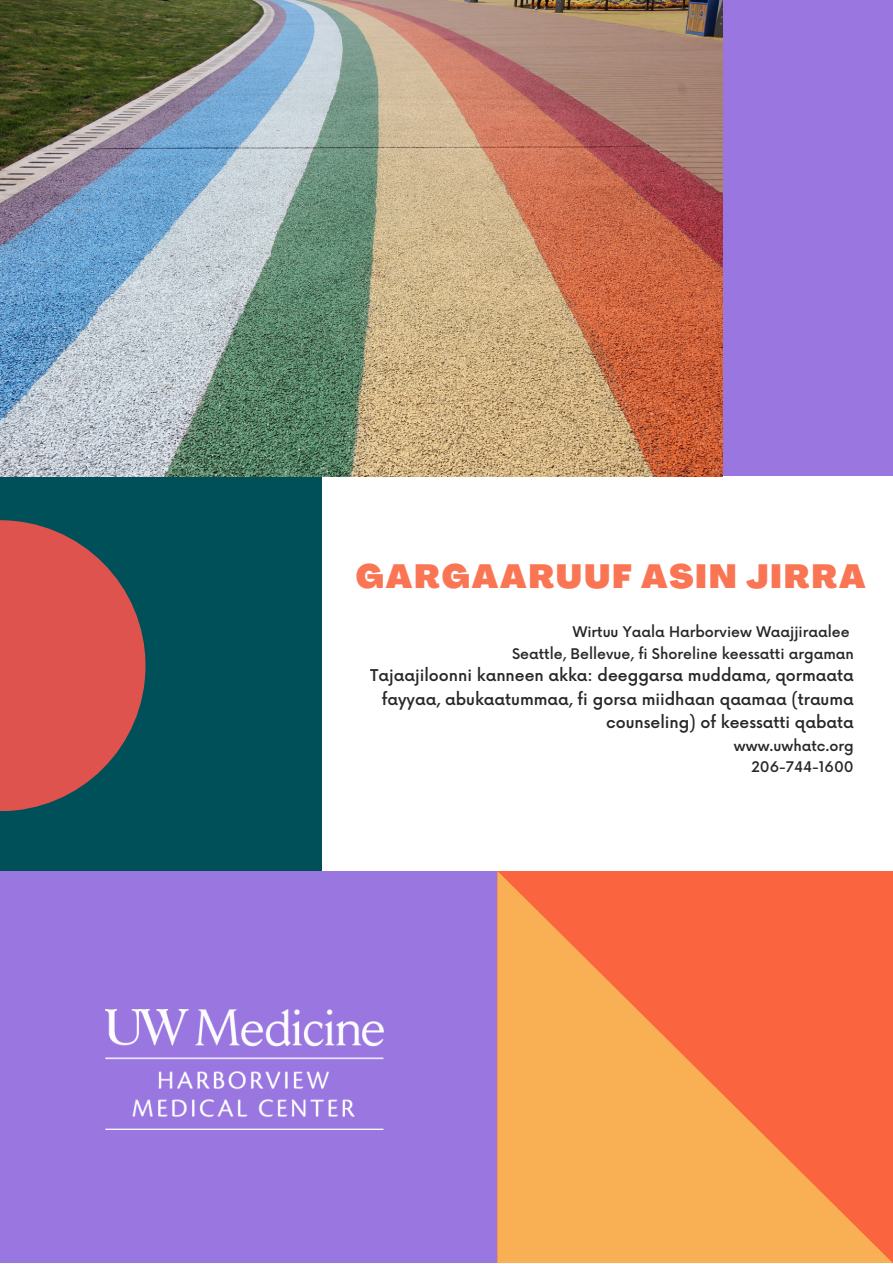
<style>
.page{position:relative;width:893px;height:1264px;background:#fff}
.page>*{position:absolute;margin:0;border:0;box-sizing:border-box;transform-origin:0 0}
.t1{font:900 33px "Agrandir";letter-spacing:.055em;color:#fa643f}
.t2{font:500 15.75px/23.5px "Now";color:#000;text-align:right}
.t3{font:500 14.25px/21.3px "Now";color:#000}
</style>
<div class="page">
<div style="left:0;top:440px;width:322px;height:451px;background:#005059"></div>
<svg style="left:0;top:520px;width:145px;height:291px;fill:#df534f"></svg>
<div style="left:0;top:871px;width:519px;height:391px;background:#9a76e1"></div>
<img style="left:106px;top:1009px;width:277px;height:120px">
<div style="left:562px;top:0;width:330px;height:476px;background:#9a76e1"></div>
<img style="left:0;top:0;width:722px;height:476px">
<svg style="left:497px;top:871px;width:395px;height:391px;background:#f98949"></svg>
<h1 class="t1" style="left:355px;top:563px;width:511px">GARGAARUUF ASIN JIRRA</h1>
<p class="t3" style="left:512px;top:622px;width:343px;text-indent:61px">Wirtuu Yaala Harborview Waajjiraalee<br>Seattle, Bellevue, fi Shoreline keessatti argaman</p>
<p class="t2" style="left:370px;top:664px;width:485px">Tajaajiloonni kanneen akka: deeggarsa muddama, qormaata fayyaa, abukaatummaa, fi gorsa miidhaan qaamaa (trauma counseling) of keessatti qabata</p>
<p class="t3" style="left:734px;top:736px;width:121px;text-align:right">www.uwhatc.org<br>206-744-1600</p>
</div>
